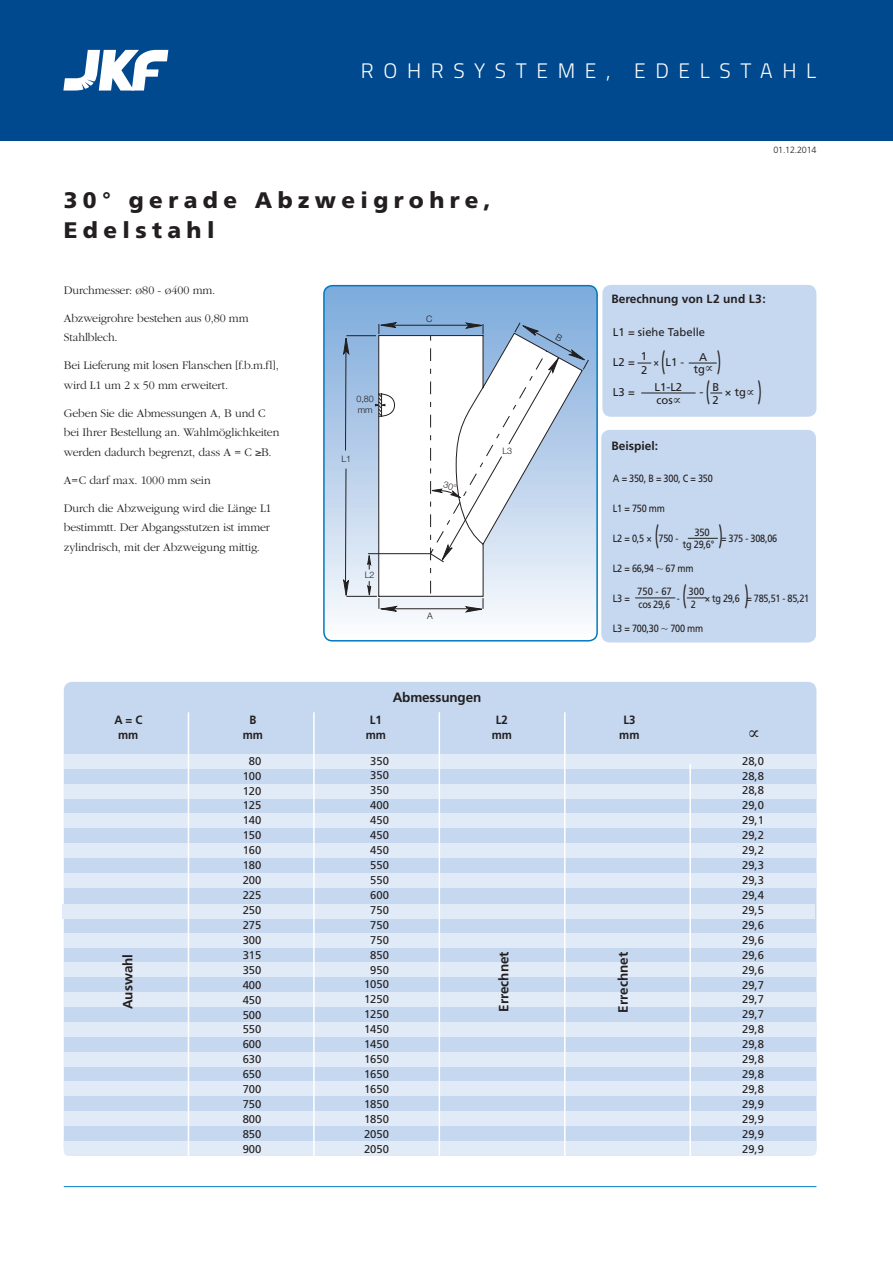
<style>
.page{position:relative;width:893px;height:1263px;background:#fff}
.page>*{position:absolute;margin:0;border:0;box-sizing:border-box;transform-origin:0 0}
.t1{font:300 25.5px "Futura";color:#231f20}
.t2{font:900 22.5px/30px "Frutiger LT Std";letter-spacing:.24em;color:#231f20}
.t3{font:300 21px "Titillium";letter-spacing:.46em;color:#fff}
.t4{font:700 13.5px "Frutiger";color:#231f20}
.t5{font:300 12px/19.5px "Garamond";letter-spacing:-.015em;color:#231f20}
.t6{font:700 12px "Frutiger";color:#231f20}
.t7{font:700 12px "Frutiger";color:#231f20;scale:.95 1}
.t8{font:12px "Frutiger";color:#231f20}
.t9{font:11.25px/15px "Frutiger";color:#231f20;text-align:center}
.t10{font:10.5px "Frutiger";letter-spacing:-.025em;color:#231f20;scale:.87 1}
.t11{font:10.5px "Frutiger";letter-spacing:-.025em;color:#231f20;scale:.9 1}
.t12{font:300 9px/10.8px "Helvetica Neue";color:#231f20}
.t13{font:300 9px "Frutiger";letter-spacing:-.025em;color:#231f20}
.s1{font-size:12px}
.s2{font-size:10.5px}
.s3{font-family:"European Pi Two"}
</style>
<div class="page">
<hr style="left:64px;top:1186px;width:752px;height:1px;background:#0079c2">
<div style="left:0;top:0;width:893px;height:140px;background:#01498e"></div>
<svg style="left:63px;top:50px;width:105px;height:41px"></svg>
<div style="left:602px;top:285px;width:214px;height:132px;background:#c6d8ef;border-radius:9px"></div>
<div style="left:601px;top:430px;width:215px;height:212px;background:#c6d8ef;border-radius:9px"></div>
<div style="left:64px;top:682px;width:752px;height:474px;background:#c6d8ef;border-radius:9px"></div>
<div style="left:64px;top:754px;width:752px;height:15px;background:#e1ebf7"></div>
<div style="left:64px;top:784px;width:752px;height:15px;background:#e1ebf7"></div>
<div style="left:64px;top:813px;width:752px;height:15px;background:#e1ebf7"></div>
<div style="left:64px;top:843px;width:752px;height:15px;background:#e1ebf7"></div>
<div style="left:64px;top:873px;width:752px;height:15px;background:#e1ebf7"></div>
<div style="left:62px;top:904px;width:753px;height:15px;background:#e1ebf7"></div>
<div style="left:64px;top:932px;width:752px;height:15px;background:#e1ebf7"></div>
<div style="left:64px;top:962px;width:752px;height:15px;background:#e1ebf7"></div>
<div style="left:64px;top:992px;width:752px;height:15px;background:#e1ebf7"></div>
<div style="left:64px;top:1022px;width:752px;height:15px;background:#e1ebf7"></div>
<div style="left:64px;top:1052px;width:752px;height:14px;background:#e1ebf7"></div>
<div style="left:64px;top:1081px;width:752px;height:15px;background:#e1ebf7"></div>
<div style="left:64px;top:1111px;width:752px;height:15px;background:#e1ebf7"></div>
<div style="left:64px;top:1141px;width:752px;height:15px;background:#e1ebf7"></div>
<hr style="left:188px;top:712px;width:1px;height:461px;background:#fff">
<hr style="left:313px;top:712px;width:2px;height:465px;background:#fff">
<hr style="left:439px;top:712px;width:1px;height:464px;background:#fff">
<hr style="left:564px;top:712px;width:2px;height:465px;background:#fff">
<hr style="left:689px;top:764px;width:2px;height:412px;background:#fff">
<svg style="left:324px;top:286px;width:273px;height:355px"></svg>
<div style="left:323px;top:285px;width:275px;height:356px;border:2px solid #0079c2;border-radius:9px"></div>
<hr style="left:688px;top:538px;width:30px;height:1px;background:#231f20">
<hr style="left:635px;top:598px;width:40px;height:1px;background:#231f20">
<svg style="left:687px;top:598px;width:19px;height:1px"></svg>
<svg style="left:637px;top:363px;width:14px;height:1px"></svg>
<svg style="left:689px;top:363px;width:28px;height:1px"></svg>
<hr style="left:641px;top:393px;width:55px;height:1px;background:#231f20">
<svg style="left:710px;top:393px;width:12px;height:1px"></svg>
<svg style="left:343px;top:322px;width:246px;height:290px"></svg>
<h3 class="t3" style="left:361px;top:55px;width:457px">ROHRSYSTEME, EDELSTAHL</h3>
<h2 class="t2" style="left:64px;top:185px;width:428px">30° gerade Abzweigrohre,<br>Edelstahl</h2>
<p class="t5" style="left:64px;top:281px;width:153px">Durchmesser: ø80 - ø400 mm.</p>
<p class="t5" style="left:64px;top:309px;width:186px">Abzweigrohre bestehen aus 0,80 mm<br>Stahlblech.</p>
<p class="t5" style="left:64px;top:356px;width:217px">Bei Lieferung mit losen Flanschen [f.b.m.fl], wird L1 um 2 x 50 mm erweitert.</p>
<p class="t5" style="left:64px;top:404px;width:217px">Geben Sie die Abmessungen A, B und C bei Ihrer Bestellung an. Wahlmöglichkeiten werden dadurch begrenzt, dass A = C ≥B.</p>
<p class="t5" style="left:64px;top:471px;width:149px">A=C darf max. 1000 mm sein</p>
<p class="t5" style="left:64px;top:499px;width:209px">Durch die Abzweigung wird die Länge L1 bestimmtt. Der Abgangsstutzen ist immer zylindrisch, mit der Abzweigung mittig.</p>
<p class="t12" style="left:356px;top:393px;width:19px">0,80 mm</p>
<p class="t12" style="left:341px;top:453px;width:11px">L1</p>
<p class="t12" style="left:365px;top:569px;width:11px">L2</p>
<p class="t12" style="left:426px;top:313px;width:8px">C</p>
<p class="t12" style="left:427px;top:611px;width:7px">A</p>
<p class="t12" style="left:502px;top:445px;width:11px">L3</p>
<p class="t4" style="left:393px;top:690px;width:90px">Abmessungen</p>
<p class="t13" style="left:773px;top:144px;width:45px">01.12.2014</p>
<p class="t6" style="left:611px;top:291px;width:156px">Berechnung von L2 und L3:</p>
<p class="t9" style="left:613px;top:325px;width:94px">L1 = siehe Tabelle</p>
<p class="t9" style="left:613px;top:355px;width:23px">L2 =</p>
<p class="t9" style="left:641px;top:362px;width:8px">2</p>
<h1 class="t1" style="left:660px;top:344px;width:8px">(</h1>
<h1 class="t1" style="left:716px;top:344px;width:8px">)</h1>
<h1 class="t1" style="left:705px;top:375px;width:8px">(</h1>
<h1 class="t1" style="left:756px;top:375px;width:8px">)</h1>
<p class="t9" style="left:641px;top:349px;width:8px">1</p>
<p class="t9" style="left:699px;top:350px;width:10px">A</p>
<p class="t9" style="left:654px;top:380px;width:29px">L1<span class="s1">-</span>L2</p>
<p class="t9" style="left:712px;top:379px;width:8px">B</p>
<p class="t9" style="left:653px;top:355px;width:32px"><span class="s2">×</span> L1 -</p>
<p class="t9" style="left:694px;top:362px;width:21px">tg∝</p>
<p class="t9" style="left:613px;top:385px;width:23px">L3 =</p>
<p class="t9" style="left:725px;top:385px;width:31px">× tg∝</p>
<p class="t8" style="left:699px;top:385px;width:5px">-</p>
<p class="t9" style="left:712px;top:392px;width:8px">2</p>
<p class="t9" style="left:657px;top:392px;width:26px">cos∝</p>
<p class="t6" style="left:611px;top:439px;width:48px">Beispiel:</p>
<p class="t10" style="left:613px;top:472px;width:116px">A = 350, B = 300, C = 350</p>
<p class="t10" style="left:613px;top:502px;width:61px">L1 = 750 mm</p>
<p class="t10" style="left:613px;top:532px;width:77px">L2 = 0,5 × 750 -</p>
<p class="t10" style="left:683px;top:538px;width:38px">tg 29,6°</p>
<h1 class="t1" style="left:654px;top:518px;width:8px">(</h1>
<h1 class="t1" style="left:717px;top:518px;width:8px">)</h1>
<p class="t11" style="left:637px;top:585px;width:40px">750 - 67</p>
<p class="t11" style="left:689px;top:585px;width:19px">300</p>
<p class="t11" style="left:694px;top:526px;width:18px">350</p>
<p class="t10" style="left:721px;top:532px;width:66px">= 375 - 308,06</p>
<p class="t10" style="left:613px;top:562px;width:94px">L2 = 66,94 <span class="s3">p</span> 67 mm</p>
<p class="t10" style="left:613px;top:592px;width:21px">L3 =</p>
<p class="t10" style="left:639px;top:598px;width:38px">cos 29,6</p>
<h1 class="t1" style="left:682px;top:578px;width:8px">(</h1>
<h1 class="t1" style="left:743px;top:578px;width:8px">)</h1>
<p class="t10" style="left:705px;top:592px;width:122px">× tg 29,6 = 785,51 - 85,21</p>
<p class="t10" style="left:677px;top:592px;width:5px">-</p>
<p class="t10" style="left:691px;top:598px;width:7px">2</p>
<p class="t10" style="left:613px;top:622px;width:105px">L3 = 700,30 <span class="s3">p</span> 700 mm</p>
<p class="t7" style="left:114px;top:712px;width:31px">A = C</p>
<p class="t7" style="left:249px;top:712px;width:9px">B</p>
<p class="t7" style="left:370px;top:712px;width:14px">L1</p>
<p class="t7" style="left:496px;top:712px;width:14px">L2</p>
<p class="t7" style="left:623px;top:712px;width:14px">L3</p>
<p class="t7" style="left:118px;top:727px;width:23px">mm</p>
<p class="t7" style="left:243px;top:727px;width:23px">mm</p>
<p class="t7" style="left:366px;top:727px;width:23px">mm</p>
<p class="t7" style="left:492px;top:727px;width:23px">mm</p>
<p class="t7" style="left:619px;top:727px;width:23px">mm</p>
<p class="t4" style="left:120px;top:1009px;width:57px;rotate:-90deg">Auswahl</p>
<p class="t9" style="left:243px;top:753px;width:20px">80<br>100<br>120<br>125<br>140<br>150<br>160<br>180<br>200<br>225<br>250<br>275<br>300<br>315<br>350<br>400<br>450<br>500<br>550<br>600<br>630<br>650<br>700<br>750<br>800<br>850<br>900</p>
<p class="t9" style="left:364px;top:753px;width:27px">350<br>350<br>350<br>400<br>450<br>450<br>450<br>550<br>550<br>600<br>750<br>750<br>750<br>850<br>950<br>1050<br>1250<br>1250<br>1450<br>1450<br>1650<br>1650<br>1650<br>1850<br>1850<br>2050<br>2050</p>
<p class="t9" style="left:742px;top:753px;width:23px;text-align:justify">28,0<br>28,8<br>28,8<br>29,0<br>29,1<br>29,2<br>29,2<br>29,3<br>29,3<br>29,4<br>29,5<br>29,6<br>29,6<br>29,6<br>29,6<br>29,7<br>29,7<br>29,7<br>29,8<br>29,8<br>29,8<br>29,8<br>29,8<br>29,9<br>29,9<br>29,9<br>29,9</p>
<p class="t4" style="left:496px;top:1012px;width:62px;rotate:-90deg">Errechnet</p>
<p class="t4" style="left:615px;top:1013px;width:62px;rotate:-90deg">Errechnet</p>
</div>
